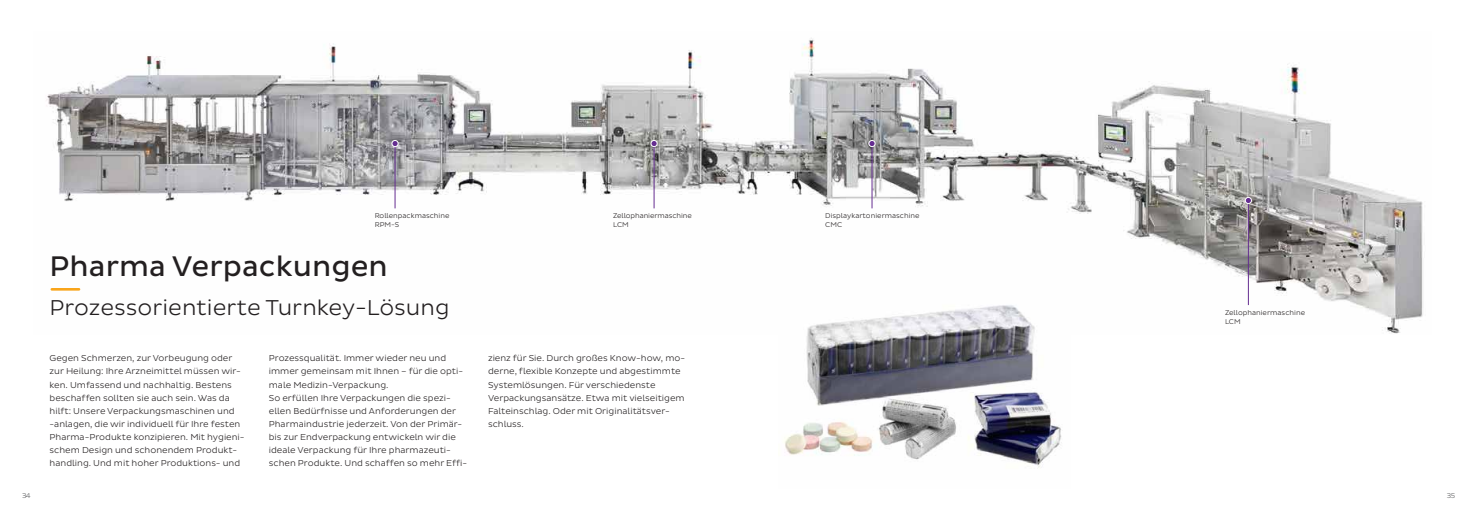
<style>
.page{position:relative;width:1474px;height:521px;background:#fff}
.page>*{position:absolute;margin:0;border:0;box-sizing:border-box;transform-origin:0 0}
.t1{font:28.88px "Pluto Sans";color:#231f20}
.t2{font:300 21.88px "Pluto Sans";color:#231f20}
.t3{font:300 8.75px/13.1px "Pluto Sans";color:#231f20}
.t4{font:300 7px/9.2px "Pluto Sans";color:#231f20}
.t5{font:300 7px "Pluto Sans";color:#57585a}
</style>
<div class="page">
<img style="left:46px;top:38px;width:1377px;height:296px">
<hr style="left:395px;top:144px;width:1px;height:64px;background:#652d91">
<div style="left:392px;top:140px;width:6px;height:7px;background:#652d91;border-radius:50%"></div>
<div style="left:391px;top:140px;width:7px;height:7px;border:1px solid #fff;border-radius:50%"></div>
<hr style="left:654px;top:144px;width:1px;height:64px;background:#652d91">
<div style="left:651px;top:140px;width:6px;height:7px;background:#652d91;border-radius:50%"></div>
<div style="left:650px;top:140px;width:7px;height:7px;border:1px solid #fff;border-radius:50%"></div>
<hr style="left:871px;top:144px;width:1px;height:64px;background:#652d91">
<div style="left:869px;top:140px;width:6px;height:7px;background:#652d91;border-radius:50%"></div>
<div style="left:868px;top:140px;width:7px;height:7px;border:1px solid #fff;border-radius:50%"></div>
<hr style="left:1248px;top:201px;width:1px;height:104px;background:#652d91">
<div style="left:1244px;top:197px;width:7px;height:7px;border:1px solid #fff;border-radius:50%"></div>
<img style="left:778px;top:293px;width:292px;height:175px">
<hr style="left:52px;top:288px;width:27px;height:3px;background:#f9a51b">
<p class="t4" style="left:375px;top:211px;width:76px">Rollenpackmaschine<br>RPM-S</p>
<p class="t4" style="left:613px;top:211px;width:80px">Zellophaniermaschine<br>LCM</p>
<p class="t4" style="left:825px;top:211px;width:96px">Displaykartoniermaschine<br>CMC</p>
<h1 class="t1" style="left:50px;top:249px;width:340px">Pharma Verpackungen</h1>
<h2 class="t2" style="left:50px;top:295px;width:401px">Prozessorientierte Turnkey-Lösung</h2>
<p class="t3" style="left:50px;top:352px;width:196px">Gegen Schmerzen, zur Vorbeugung oder zur Heilung: Ihre Arzneimittel müssen wir&shy;ken. Umfassend und nachhaltig. Bestens beschaffen sollten sie auch sein. Was da hilft: Unsere Verpackungsmaschinen und -anlagen, die wir individuell für Ihre festen Pharma-Produkte konzipieren. Mit hygieni&shy;schem Design und schonendem Produkt&shy;handling. Und mit hoher Produktions- und</p>
<p class="t3" style="left:269px;top:352px;width:200px">Prozessqualität. Immer wieder neu und immer gemeinsam mit Ihnen – für die opti&shy;male Medizin-Verpackung.<br>So erfüllen Ihre Verpackungen die spezi&shy;ellen Bedürfnisse und Anforderungen der Pharmaindustrie jederzeit. Von der Primär&shy;bis zur Endverpackung entwickeln wir die ideale Verpackung für Ihre pharmazeuti&shy;schen Produkte. Und schaffen so mehr Effi-</p>
<p class="t3" style="left:488px;top:352px;width:199px">zienz für Sie. Durch großes Know-how, mo&shy;derne, flexible Konzepte und abgestimmte Systemlösungen. Für verschiedenste Verpackungsansätze. Etwa mit vielseitigem Falteinschlag. Oder mit Originalitätsver&shy;schluss.</p>
<p class="t4" style="left:1224px;top:308px;width:82px">Zellophaniermaschine<br>LCM</p>
<p class="t5" style="left:22px;top:491px;width:10px">34</p>
<p class="t5" style="left:1446px;top:491px;width:10px">35</p>
</div>
